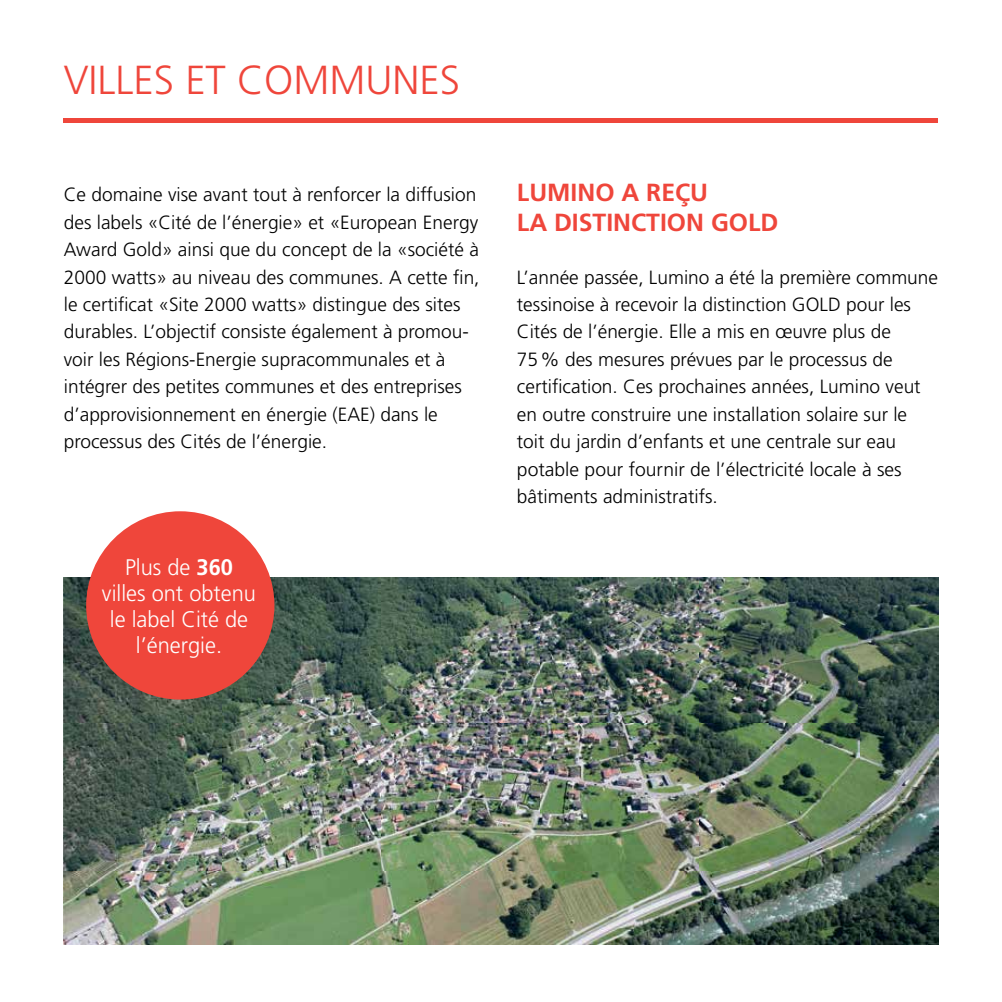
<style>
.page{position:relative;width:1002px;height:1002px;background:#fff}
.page>*{position:absolute;margin:0;border:0;box-sizing:border-box;transform-origin:0 0}
.t1{font:300 40.5px "Frutiger LT Std";color:#ef463b}
.t2{font:700 24.75px/29.7px "Frutiger LT Std";color:#ef463b}
.t3{font:300 22.5px/25.9px "Frutiger LT Std";color:#fff;text-align:center}
.t4{font:300 19.12px/27.4px "Frutiger LT Std";color:#000}
.s1{font-weight:700}
</style>
<div class="page">
<div style="left:64px;top:118px;width:874px;height:5px;background:#ef463b"></div>
<img style="left:64px;top:577px;width:874px;height:367px">
<div style="left:86px;top:511px;width:188px;height:188px;background:#ef463b;border-radius:50%"></div>
<h1 class="t1" style="left:64px;top:57px;width:398px">VILLES ET COMMUNES</h1>
<p class="t4" style="left:64px;top:181px;width:417px">Ce domaine vise avant tout à renforcer la diffusion des labels «Cité de l’énergie» et «European Energy Award Gold» ainsi que du concept de la «société à 2000 watts» au niveau des communes. A cette fin, le certificat «Site 2000 watts» distingue des sites durables. L’objectif consiste également à promou&shy;voir les Régions-Energie supracommunales et à intégrer des petites communes et des entreprises d’approvisionnement en énergie (EAE) dans le processus des Cités de l’énergie.</p>
<p class="t2" style="left:517px;top:178px;width:263px">LUMINO A REÇU<br>LA DISTINCTION GOLD</p>
<p class="t4" style="left:517px;top:263px;width:422px">L’année passée, Lumino a été la première commune tessinoise à recevoir la distinction GOLD pour les Cités de l’énergie. Elle a mis en œuvre plus de<br>75 % des mesures prévues par le processus de certification. Ces prochaines années, Lumino veut en outre construire une installation solaire sur le toit du jardin d’enfants et une centrale sur eau potable pour fournir de l’électricité locale à ses bâtiments administratifs.</p>
<p class="t3" style="left:102px;top:554px;width:156px">Plus de <span class="s1">360 </span>villes ont obtenu le label Cité de l’énergie.</p>
</div>
